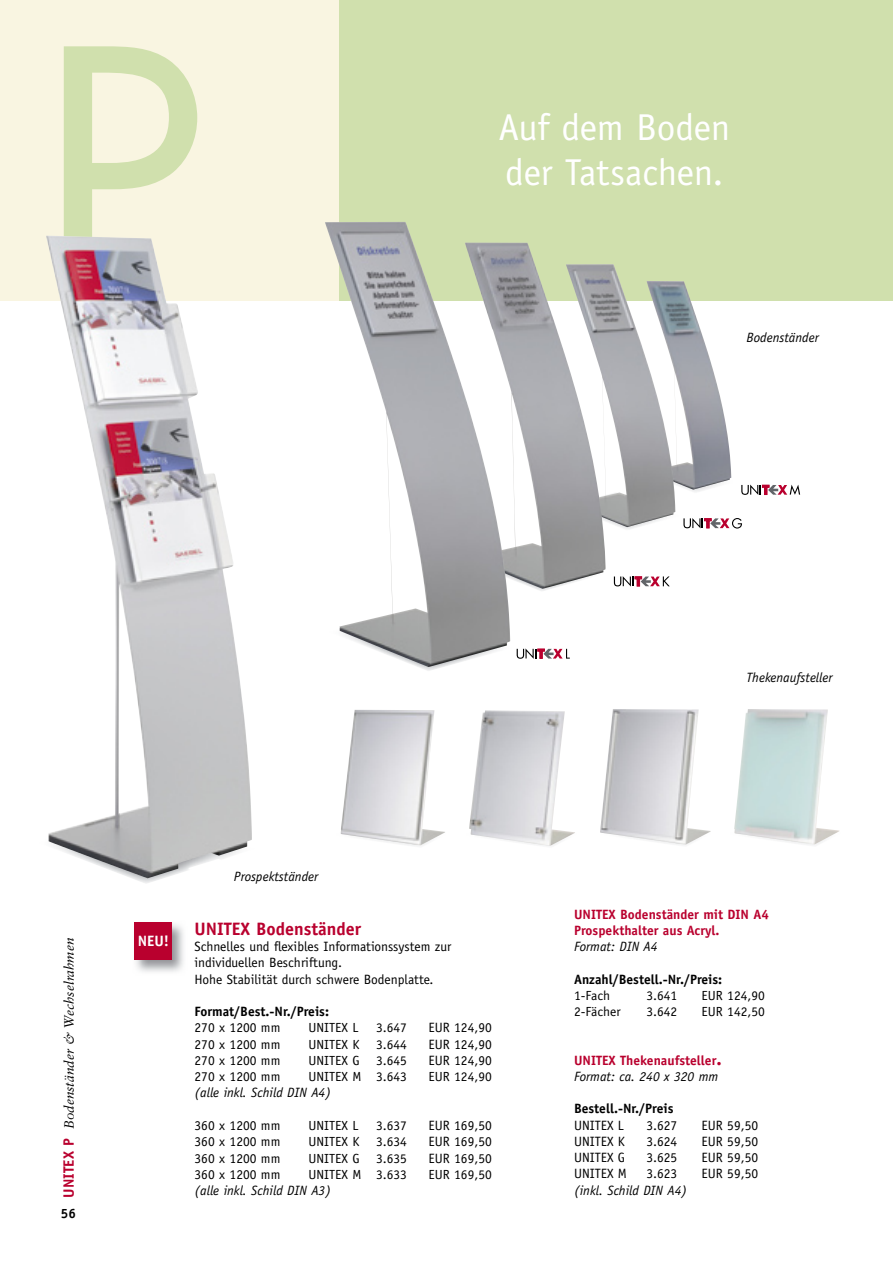
<style>
.page{position:relative;width:893px;height:1263px;background:#fff}
.page>*{position:absolute;margin:0;border:0;box-sizing:border-box;transform-origin:0 0}
.t1{font:37.5px/45.2px "Officina Sans";letter-spacing:-.01em;color:#fff}
.t2{font:700 18px "Officina Sans";color:#b9002e}
.t3{font:700 15px "Officina Sans";color:#fff}
.t4{font:13.5px/16.2px "Officina Sans";color:#000}
.t5{font:italic 13.5px "Officina Sans";color:#000}
.t6{font:700 13.5px/16.2px "Officina Sans";color:#b9002e}
.t7{font:700 13.5px "Officina Sans";color:#000}
.t8{font:13.5px "Sabon Italic Os F";color:#000}
.t9{font:13.2px "Officina Sans";color:#000}
.s1{font-family:"Officina Sans";font-weight:700;font-size:15px;color:#b9002e}
.s2{font-size:18px}
.s3{font-weight:400;font-style:italic;color:#000}
</style>
<div class="page">
<img style="left:132px;top:878px;width:31px;height:5px">
<div style="left:295px;top:0;width:598px;height:300px;background:#d0e0ad"></div>
<div style="left:0;top:0;width:338px;height:300px;background:#f9f5e1"></div>
<svg style="left:64px;top:46px;width:133px;height:190px"></svg>
<img style="left:46px;top:236px;width:206px;height:642px">
<img style="left:135px;top:924px;width:49px;height:48px">
<div style="left:134px;top:922px;width:38px;height:38px;background:#b9002e"></div>
<img style="left:691px;top:473px;width:41px;height:19px">
<img style="left:675px;top:281px;width:56px;height:209px">
<img style="left:621px;top:504px;width:55px;height:25px">
<img style="left:606px;top:264px;width:69px;height:263px">
<img style="left:510px;top:243px;width:96px;height:346px">
<img style="left:325px;top:222px;width:185px;height:445px">
<svg style="left:741px;top:485px;width:59px;height:10px"></svg>
<svg style="left:683px;top:518px;width:59px;height:10px"></svg>
<svg style="left:614px;top:576px;width:56px;height:10px"></svg>
<svg style="left:517px;top:648px;width:53px;height:11px"></svg>
<img style="left:734px;top:709px;width:105px;height:135px">
<img style="left:469px;top:710px;width:106px;height:136px">
<img style="left:340px;top:832px;width:82px;height:14px">
<img style="left:341px;top:710px;width:104px;height:135px">
<img style="left:600px;top:709px;width:111px;height:136px">
<h1 class="t1" style="left:499px;top:105px;width:233px">Auf dem Boden der Tatsachen.</h1>
<p class="t5" style="left:746px;top:329px;width:74px">Bodenständer</p>
<p class="t8" style="left:61px;top:1198px;width:261px;rotate:-90deg"><span class="s1">UNITEX P</span> Bodenständer &amp; Wechselrahmen</p>
<p class="t7" style="left:61px;top:1205px;width:17px">56</p>
<p class="t3" style="left:138px;top:931px;width:33px">NEU!</p>
<p class="t5" style="left:234px;top:868px;width:86px">Prospektständer</p>
<h2 class="t2" style="left:195px;top:917px;width:168px">UNITEX Bodenständer</h2>
<p class="t4" style="left:195px;top:938px;width:258px">Schnelles und flexibles Informationssystem zur individuellen Beschriftung.<br>Hohe Stabilität durch schwere Bodenplatte.</p>
<p class="t7" style="left:195px;top:1003px;width:136px">Format/Best.-Nr./Preis:</p>
<p class="t4" style="left:195px;top:1020px;width:87px">270 x 1200 mm</p>
<p class="t9" style="left:309px;top:1020px;width:51px">UNITEX L</p>
<p class="t9" style="left:376px;top:1020px;width:32px">3.647</p>
<p class="t4" style="left:429px;top:1020px;width:65px">EUR 124,90</p>
<p class="t4" style="left:195px;top:1036px;width:87px">270 x 1200 mm</p>
<p class="t9" style="left:309px;top:1036px;width:52px">UNITEX K</p>
<p class="t9" style="left:376px;top:1036px;width:32px">3.644</p>
<p class="t4" style="left:429px;top:1036px;width:65px">EUR 124,90</p>
<p class="t4" style="left:195px;top:1052px;width:87px">270 x 1200 mm</p>
<p class="t9" style="left:309px;top:1053px;width:100px">UNITEX G 3.645</p>
<p class="t4" style="left:429px;top:1052px;width:65px">EUR 124,90</p>
<p class="t4" style="left:195px;top:1068px;width:87px">270 x 1200 mm</p>
<p class="t9" style="left:309px;top:1069px;width:100px">UNITEX M 3.643</p>
<p class="t9" style="left:429px;top:1069px;width:65px">EUR 124,90</p>
<p class="t5" style="left:195px;top:1085px;width:138px">(alle inkl. Schild DIN A4)</p>
<p class="t4" style="left:195px;top:1117px;width:87px">360 x 1200 mm</p>
<p class="t9" style="left:309px;top:1118px;width:51px">UNITEX L</p>
<p class="t9" style="left:376px;top:1118px;width:32px">3.637</p>
<p class="t4" style="left:429px;top:1117px;width:65px">EUR 169,50</p>
<p class="t4" style="left:195px;top:1133px;width:87px">360 x 1200 mm</p>
<p class="t9" style="left:309px;top:1134px;width:52px">UNITEX K</p>
<p class="t9" style="left:376px;top:1134px;width:32px">3.634</p>
<p class="t4" style="left:429px;top:1133px;width:65px">EUR 169,50</p>
<p class="t4" style="left:195px;top:1150px;width:87px">360 x 1200 mm</p>
<p class="t9" style="left:309px;top:1150px;width:100px">UNITEX G 3.635</p>
<p class="t4" style="left:429px;top:1150px;width:65px">EUR 169,50</p>
<p class="t4" style="left:195px;top:1166px;width:87px">360 x 1200 mm</p>
<p class="t9" style="left:309px;top:1166px;width:100px">UNITEX M 3.633</p>
<p class="t9" style="left:429px;top:1166px;width:65px">EUR 169,50</p>
<p class="t5" style="left:195px;top:1183px;width:138px">(alle inkl. Schild DIN A3)</p>
<p class="t5" style="left:746px;top:669px;width:87px">Thekenaufsteller</p>
<p class="t6" style="left:574px;top:906px;width:196px">UNITEX Bodenständer mit DIN A4<br>Prospekthalter aus Acryl.</p>
<p class="t5" style="left:574px;top:939px;width:85px">Format: DIN A4</p>
<p class="t7" style="left:574px;top:971px;width:150px">Anzahl/Bestell.-Nr./Preis:</p>
<p class="t9" style="left:574px;top:988px;width:38px">1-Fach</p>
<p class="t9" style="left:646px;top:988px;width:32px">3.641</p>
<p class="t9" style="left:702px;top:988px;width:65px">EUR 124,90</p>
<p class="t9" style="left:574px;top:1004px;width:48px">2-Fächer</p>
<p class="t9" style="left:646px;top:1004px;width:32px">3.642</p>
<p class="t9" style="left:702px;top:1004px;width:65px">EUR 142,50</p>
<p class="t6" style="left:574px;top:1052px;width:149px">UNITEX Thekenaufsteller<span class="s2">.<br></span><span class="s3">Format: ca. 240 x 320 mm</span></p>
<p class="t7" style="left:574px;top:1100px;width:101px">Bestell.-Nr./Preis</p>
<p class="t4" style="left:574px;top:1117px;width:51px">UNITEX L</p>
<p class="t4" style="left:646px;top:1117px;width:32px">3.627</p>
<p class="t4" style="left:702px;top:1117px;width:58px">EUR 59,50</p>
<p class="t4" style="left:574px;top:1133px;width:52px">UNITEX K</p>
<p class="t4" style="left:646px;top:1133px;width:32px">3.624</p>
<p class="t4" style="left:702px;top:1133px;width:58px">EUR 59,50</p>
<p class="t4" style="left:574px;top:1149px;width:53px">UNITEX G</p>
<p class="t4" style="left:646px;top:1149px;width:32px">3.625</p>
<p class="t4" style="left:702px;top:1149px;width:58px">EUR 59,50</p>
<p class="t4" style="left:574px;top:1166px;width:54px">UNITEX M</p>
<p class="t4" style="left:646px;top:1166px;width:32px">3.623</p>
<p class="t4" style="left:702px;top:1166px;width:58px">EUR 59,50</p>
<p class="t5" style="left:574px;top:1182px;width:115px">(inkl. Schild DIN A4)</p>
</div>
